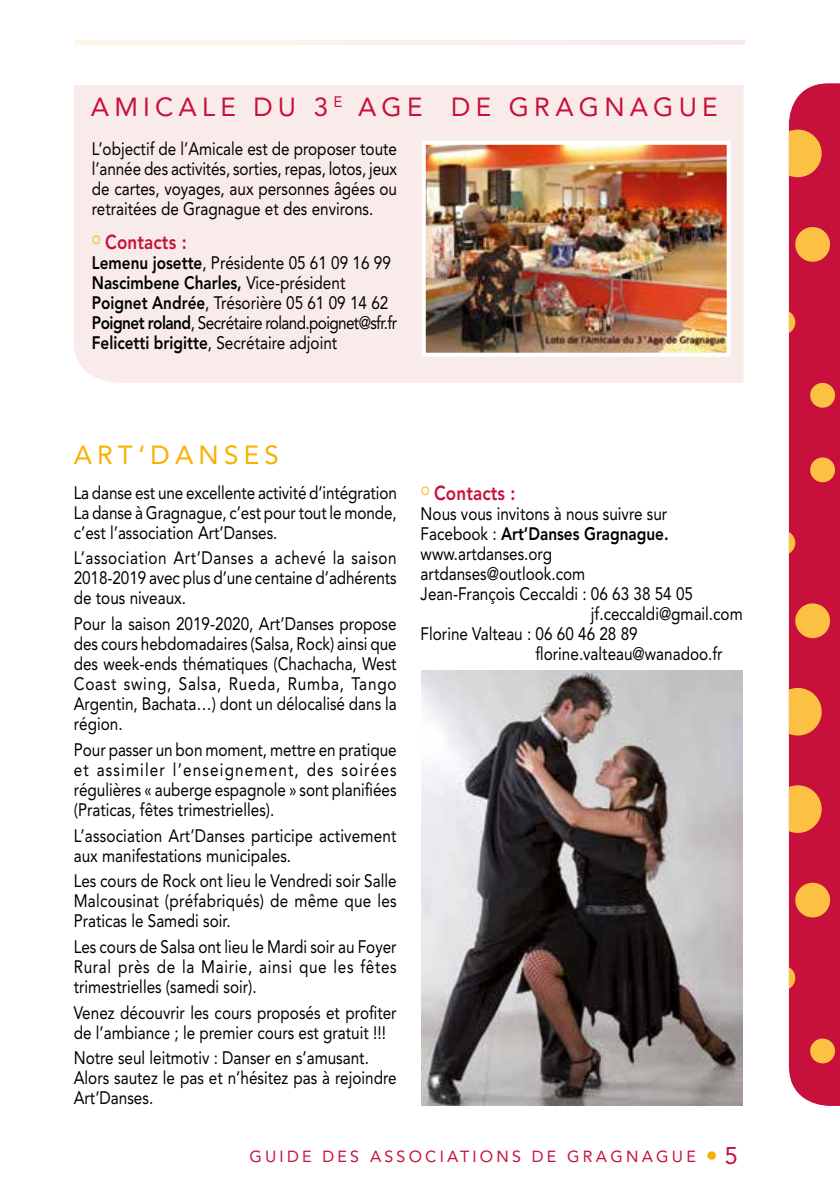
<style>
.page{position:relative;width:840px;height:1191px;background:#fff}
.page>*{position:absolute;margin:0;border:0;box-sizing:border-box;transform-origin:0 0}
.t1{font:26px "Avenir LT";letter-spacing:.2em;color:#c7113c}
.t2{font:26px "Avenir LT";letter-spacing:.2em;color:#f9b000}
.t3{font:800 20px "Avenir LT";letter-spacing:.01em;color:#c7113c;scale:.85 1}
.t4{font:18px/20px "Avenir LT";color:#000;text-align:justify;scale:.85 1}
.t5{font:800 18px "Avenir LT";color:#000;scale:.85 1}
.t6{font:16px "Avenir LT";letter-spacing:.2em;color:#c7113c}
.s1{font-weight:800}
.s2{font-weight:400}
.s3{font-size:24px;color:#f9b000}
.s4{font-size:24px}
</style>
<div class="page">
<hr style="left:75px;top:41px;width:669px;height:4px;background:#fbf0ea">
<div style="left:788px;top:83px;width:51px;height:1023px;background:#c7113c"></div>
<div style="left:794px;top:227px;width:35px;height:35px;background:#fcc042;border-radius:50%"></div>
<svg style="left:788px;top:130px;width:33px;height:47px;background:#f4a945"></svg>
<div style="left:809px;top:383px;width:25px;height:25px;background:#fcc042;border-radius:50%"></div>
<svg style="left:788px;top:311px;width:6px;height:22px"></svg>
<div style="left:794px;top:882px;width:35px;height:35px;background:#fcc042;border-radius:50%"></div>
<svg style="left:788px;top:785px;width:33px;height:48px;background:#f3a645"></svg>
<div style="left:809px;top:1038px;width:25px;height:25px;background:#fcc042;border-radius:50%"></div>
<svg style="left:788px;top:967px;width:6px;height:21px"></svg>
<div style="left:794px;top:603px;width:35px;height:35px;background:#fcc042;border-radius:50%"></div>
<svg style="left:788px;top:688px;width:33px;height:47px;background:#f4a945"></svg>
<div style="left:809px;top:457px;width:25px;height:25px;background:#fcc042;border-radius:50%"></div>
<svg style="left:788px;top:532px;width:6px;height:21px"></svg>
<div style="left:74px;top:85px;width:669px;height:298px;background:#f9ebe9"></div>
<img style="left:426px;top:146px;width:299px;height:206px">
<div style="left:421px;top:141px;width:309px;height:216px;border:4px solid #fff"></div>
<img style="left:421px;top:671px;width:321px;height:435px">
<h1 class="t1" style="left:91px;top:92px;width:628px">AMICALE DU 3 <sup>E</sup> AGE DE GRAGNAGUE</h1>
<p class="t4" style="left:92px;top:139px;width:360px">L’objectif de l’Amicale est de proposer toute l’année des activités, sorties, repas, lotos, jeux de cartes, voyages, aux personnes âgées ou retraitées de Gragnague et des environs.</p>
<p class="t3" style="left:92px;top:230px;width:113px"><sup>o</sup> Contacts :</p>
<p class="t4" style="left:92px;top:252px;width:360px;text-align:left"><span class="s1">Lemenu josette</span>, Présidente 05 61 09 16 99<br><span class="s1">Nascimbene Charles,</span> Vice-président <span class="s1">Poignet Andrée</span>, Trésorière 05 61 09 14 62<br><span class="s1">Poignet roland</span>, Secrétaire roland.poignet@sfr.fr <span class="s1">Felicetti brigitte</span>, Secrétaire adjoint</p>
<h1 class="t2" style="left:74px;top:440px;width:206px">ART‘DANSES</h1>
<p class="t4" style="left:74px;top:483px;width:381px">La danse est une excellente activité d’intégration La danse à Gragnague, c’est pour tout le monde, c’est l’association Art’Danses.</p>
<p class="t4" style="left:74px;top:548px;width:381px">L’association Art’Danses a achevé la saison 2018-2019 avec plus d’une centaine d’adhérents de tous niveaux.</p>
<p class="t4" style="left:74px;top:614px;width:381px">Pour la saison 2019-2020, Art’Danses propose des cours hebdomadaires (Salsa, Rock) ainsi que des week-ends thématiques (Chachacha, West Coast swing, Salsa, Rueda, Rumba, Tango Argentin, Bachata…) dont un délocalisé dans la région.</p>
<p class="t4" style="left:74px;top:739px;width:381px">Pour passer un bon moment, mettre en pratique et assimiler l’enseignement, des soirées régulières « auberge espagnole » sont planifiées (Praticas, fêtes trimestrielles).</p>
<p class="t4" style="left:74px;top:825px;width:381px">L’association Art’Danses participe activement aux manifestations municipales.</p>
<p class="t4" style="left:74px;top:871px;width:381px">Les cours de Rock ont lieu le Vendredi soir Salle Malcousinat (préfabriqués) de même que les Praticas le Samedi soir.</p>
<p class="t4" style="left:74px;top:936px;width:381px">Les cours de Salsa ont lieu le Mardi soir au Foyer Rural près de la Mairie, ainsi que les fêtes trimestrielles (samedi soir).</p>
<p class="t4" style="left:74px;top:1002px;width:381px">Venez découvrir les cours proposés et profiter de l’ambiance ; le premier cours est gratuit !!!</p>
<p class="t4" style="left:74px;top:1048px;width:381px;text-align:left">Notre seul leitmotiv : Danser en s’amusant.<br>Alors sautez le pas et n’hésitez pas à rejoindre<br>Art’Danses.</p>
<p class="t3" style="left:420px;top:481px;width:113px"><sup>o</sup> Contacts :</p>
<p class="t4" style="left:420px;top:504px;width:291px">Nous vous invitons à nous suivre sur</p>
<p class="t5" style="left:420px;top:523px;width:293px"><span class="s2">Facebook :</span> Art’Danses Gragnague.</p>
<p class="t4" style="left:420px;top:544px;width:156px">www.artdanses.org</p>
<p class="t4" style="left:420px;top:564px;width:195px">artdanses@outlook.com</p>
<p class="t4" style="left:420px;top:584px;width:322px">Jean-François Ceccaldi : 06 63 38 54 05</p>
<p class="t4" style="left:590px;top:604px;width:180px">jf.ceccaldi@gmail.com</p>
<p class="t4" style="left:420px;top:624px;width:257px">Florine Valteau : 06 60 46 28 89</p>
<p class="t4" style="left:535px;top:644px;width:221px">florine.valteau@wanadoo.fr</p>
<p class="t6" style="left:249px;top:1146px;width:489px">GUIDE DES ASSOCIATIONS DE GRAGNAGUE <span class="s3">•</span> <span class="s4">5</span></p>
</div>
